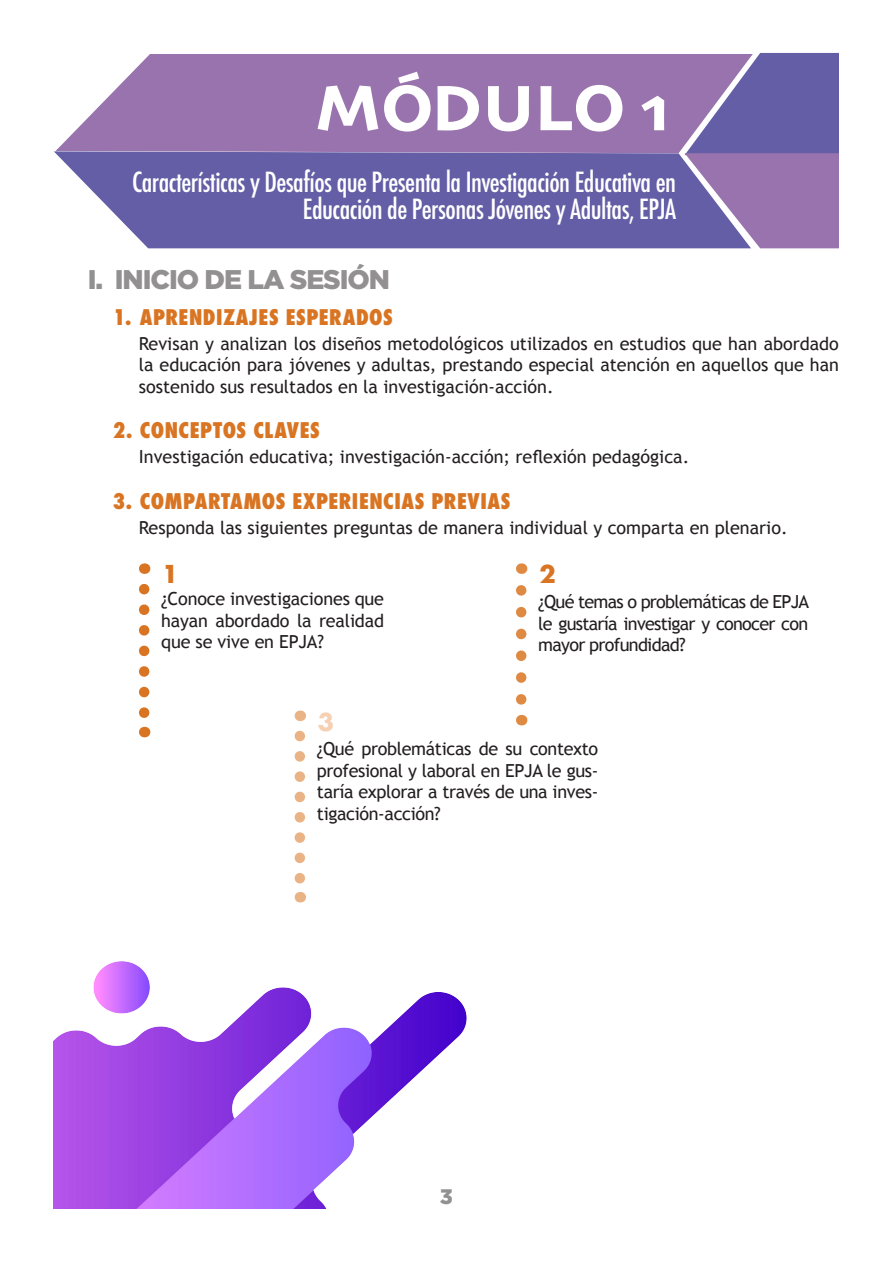
<style>
.page{position:relative;width:893px;height:1263px;background:#fff}
.page>*{position:absolute;margin:0;border:0;box-sizing:border-box;transform-origin:0 0}
.t1{font:67.5px "Skia";color:#fff}
.t2{font:500 condensed 27px "Futura";letter-spacing:-.02em;color:#fff}
.t3{font:900 27px "Gotham";letter-spacing:-.04em;color:#929090}
.t4{font:700 24px "Futura";color:#d97522}
.t5{font:700 24px "Futura";color:#f6d0b3}
.t6{font:800 condensed 21px "Futura";letter-spacing:.025em;color:#d97522}
.t7{font:900 21px "Gotham";color:#929090}
.t8{font:18px/21.6px "Trebuchet MS";color:#231f20;text-align:justify}
</style>
<div class="page">
<svg style="left:56px;top:54px;width:629px;height:97px;background:#a07db3"></svg>
<svg style="left:54px;top:151px;width:697px;height:98px;background:#706bac"></svg>
<svg style="left:685px;top:53px;width:154px;height:195px;background:#846fad"></svg>
<svg style="left:139px;top:589px;width:10px;height:148px"></svg>
<svg style="left:516px;top:590px;width:10px;height:115px"></svg>
<svg style="left:295px;top:736px;width:10px;height:166px"></svg>
<img style="left:54px;top:961px;width:412px;height:248px">
<p class="t1" style="left:316px;top:68px;width:355px">MÓDULO 1</p>
<p class="t2" style="left:132px;top:165px;width:546px">Características y Desafíos que Presenta la Investigación Educativa en</p>
<p class="t2" style="left:303px;top:192px;width:375px">Educación de Personas Jóvenes y Adultas, EPJA</p>
<p class="t3" style="left:88px;top:264px;width:304px">I. INICIO DE LA SESIÓN</p>
<p class="t6" style="left:113px;top:303px;width:281px">1. APRENDIZAJES ESPERADOS</p>
<p class="t8" style="left:139px;top:333px;width:702px">Revisan y analizan los diseños metodológicos utilizados en estudios que han abordado la educación para jóvenes y adultas, prestando especial atención en aquellos que han sostenido sus resultados en la investigación-acción.</p>
<p class="t6" style="left:113px;top:415px;width:208px">2. CONCEPTOS CLAVES</p>
<p class="t8" style="left:139px;top:446px;width:552px">Investigación educativa; investigación-acción; reflexión pedagógica.</p>
<p class="t6" style="left:113px;top:487px;width:399px">3. COMPARTAMOS EXPERIENCIAS PREVIAS</p>
<p class="t8" style="left:139px;top:517px;width:650px">Responda las siguientes preguntas de manera individual y comparta en plenario.</p>
<p class="t4" style="left:162px;top:557px;width:18px">1</p>
<p class="t8" style="left:161px;top:588px;width:224px">¿Conoce investigaciones que hayan abordado la realidad que se vive en EPJA?</p>
<p class="t4" style="left:539px;top:557px;width:18px">2</p>
<p class="t8" style="left:538px;top:591px;width:272px">¿Qué temas o problemáticas de EPJA le gustaría investigar y conocer con mayor profundidad?</p>
<p class="t5" style="left:318px;top:704px;width:18px">3</p>
<p class="t8" style="left:317px;top:738px;width:283px">¿Qué problemáticas de su contexto profesional y laboral en EPJA le gus&shy;taría explorar a través de una inves&shy;tigación-acción?</p>
<p class="t7" style="left:440px;top:1184px;width:15px">3</p>
</div>
